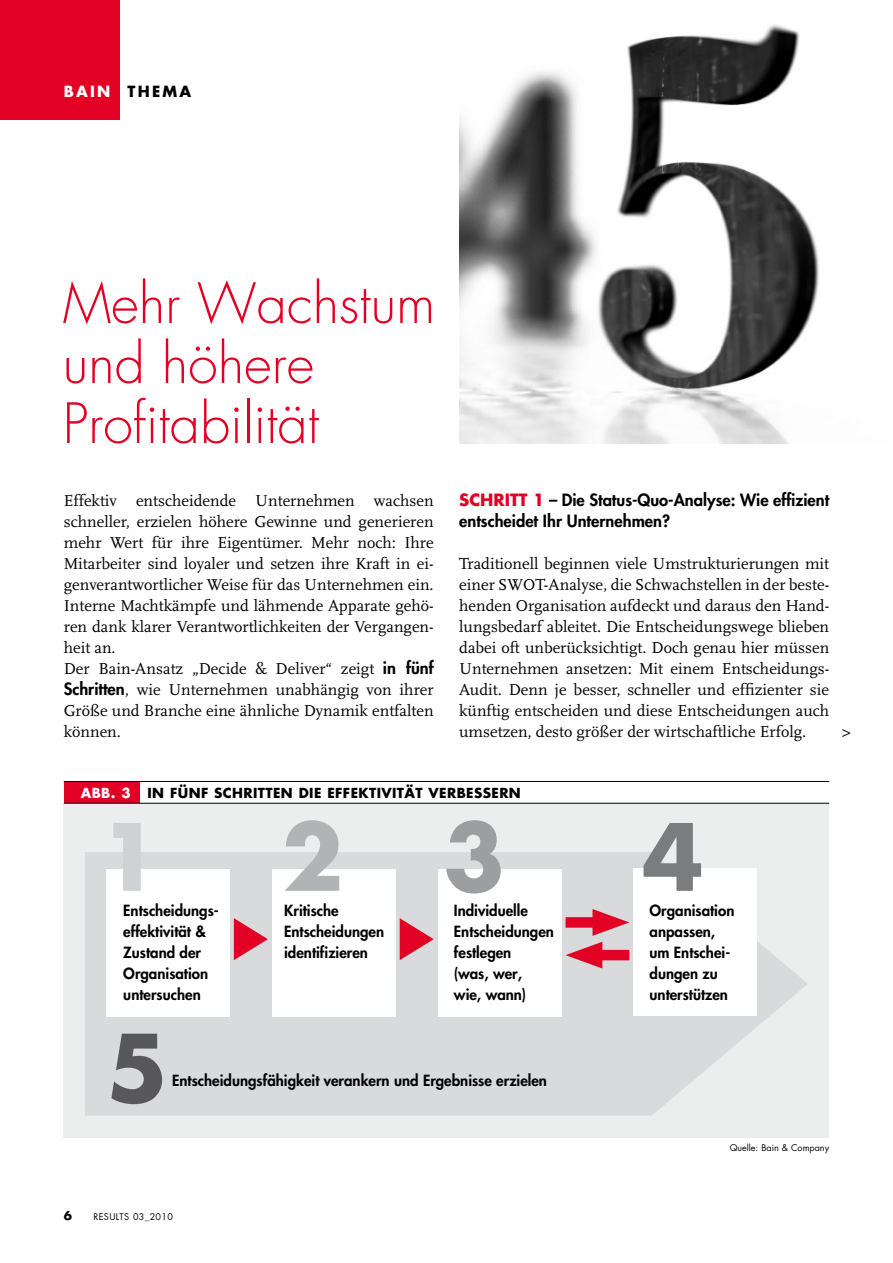
<style>
.page{position:relative;width:893px;height:1263px;background:#fff}
.page>*{position:absolute;margin:0;border:0;box-sizing:border-box;transform-origin:0 0}
.t1{font:700 90px "Futura";color:#58585a}
.t2{font:700 90px "Futura";color:#b1b3b4}
.t3{font:700 90px "Futura";color:#9c9e9f}
.t4{font:700 90px "Futura";color:#7b7c7e}
.t5{font:700 90px "Futura";color:#d0d1d2}
.t6{font:300 54px/60px "Futura";color:#e20025}
.t7{font:16.5px/21px "Scala";color:#000}
.t8{font:800 16.5px/21px "Futura";color:#000}
.t9{font:800 15px/21px "Futura";color:#000}
.t10{font:700 15px "Futura";letter-spacing:.15em;color:#000}
.t11{font:700 13.5px "Futura";letter-spacing:.03em;color:#000}
.t12{font:700 13.5px "Futura";color:#fff}
.t13{font:700 12px "Futura";color:#000}
.t14{font:9px "Futura";color:#000}
.t15{font:9px "Futura";letter-spacing:.04em;color:#000}
.s1{color:#fff}
.s2{font-family:"Futura";font-weight:800}
.s3{font-weight:700;color:#e20025}
</style>
<div class="page">
<div style="left:0;top:0;width:119px;height:119px;background:#e20025"></div>
<img style="left:459px;top:25px;width:360px;height:418px">
<div style="left:64px;top:803px;width:765px;height:335px;background:#eceded"></div>
<div style="left:64px;top:782px;width:75px;height:21px;background:#e20025"></div>
<hr style="left:64px;top:781px;width:765px;height:1px;background:#000">
<hr style="left:64px;top:803px;width:765px;height:1px;background:#000">
<svg style="left:85px;top:852px;width:722px;height:264px;fill:#d9dadb"></svg>
<div style="left:272px;top:869px;width:123px;height:148px;background:#fff"></div>
<div style="left:438px;top:869px;width:123px;height:148px;background:#fff"></div>
<div style="left:634px;top:868px;width:123px;height:148px;background:#fff"></div>
<svg style="left:234px;top:918px;width:34px;height:42px"></svg>
<svg style="left:400px;top:918px;width:34px;height:42px"></svg>
<div style="left:566px;top:917px;width:42px;height:11px;background:#e20025"></div>
<svg style="left:592px;top:909px;width:37px;height:27px"></svg>
<div style="left:587px;top:950px;width:42px;height:10px;background:#e20025"></div>
<svg style="left:566px;top:942px;width:36px;height:26px"></svg>
<div style="left:106px;top:869px;width:124px;height:148px;background:#fff"></div>
<p class="t10" style="left:64px;top:81px;width:115px"><span class="s1">BAIN</span> TH EMA</p>
<h2 class="t6" style="left:63px;top:275px;width:374px">Mehr Wachstum und höhere<br>Profitabilität</h2>
<p class="t7" style="left:64px;top:490px;width:371px">Effektiv entscheidende Unternehmen wachsen schneller, erzielen höhere Gewinne und generieren mehr Wert für ihre Eigentümer. Mehr noch: Ihre Mitarbeiter sind loyaler und setzen ihre Kraft in ei&shy;genverantwortlicher Weise für das Unternehmen ein.<br>Interne Machtkämpfe und lähmende Apparate gehö&shy;ren dank klarer Verantwortlichkeiten der Vergangen&shy;heit an.<br>Der Bain-Ansatz „Decide &amp; Deliver“ zeigt <span class="s2">in fünf Schritten</span>, wie Unternehmen unabhängig von ihrer Größe und Branche eine ähnliche Dynamik entfalten können.</p>
<p class="t8" style="left:459px;top:489px;width:371px"><span class="s3">SCHRITT 1</span> – Die Status-Quo-Analyse: Wie effizient entscheidet Ihr Unternehmen?</p>
<p class="t7" style="left:459px;top:553px;width:371px;text-align:justify">Traditionell beginnen viele Umstrukturierungen mit einer SWOT-Analyse, die Schwachstellen in der beste&shy;henden Organisation aufdeckt und daraus den Hand&shy;lungsbedarf ableitet. Die Entscheidungswege blieben dabei oft unberücksichtigt. Doch genau hier müssen Unternehmen ansetzen: Mit einem Entscheidungs-Audit. Denn je besser, schneller und effizienter sie künftig entscheiden und diese Entscheidungen auch umsetzen, desto größer der wirtschaftliche Erfolg.</p>
<p class="t7" style="left:842px;top:722px;width:11px">&gt;</p>
<p class="t12" style="left:81px;top:784px;width:51px">ABB. 3</p>
<p class="t11" style="left:148px;top:784px;width:94px">IN FÜNF SCHRI</p>
<p class="t11" style="left:258px;top:784px;width:253px">TTEN DIE EFFEKTIVITÄT VERBESSERN</p>
<h1 class="t5" style="left:99px;top:797px;width:63px">1</h1>
<p class="t9" style="left:123px;top:900px;width:97px">Entscheidungs&shy;effektivität &amp;<br>Zustand der<br>Organisation untersuchen</p>
<h1 class="t2" style="left:282px;top:797px;width:63px">2</h1>
<p class="t9" style="left:284px;top:900px;width:56px">Kritische</p>
<p class="t9" style="left:284px;top:921px;width:102px">Entscheidungen identifizieren</p>
<h1 class="t3" style="left:443px;top:797px;width:63px">3</h1>
<h1 class="t4" style="left:642px;top:797px;width:63px">4</h1>
<p class="t9" style="left:454px;top:900px;width:102px">Individuelle<br>Entscheidungen festlegen<br>(was, wer,<br>wie, wann)</p>
<p class="t9" style="left:649px;top:900px;width:86px">Organisation anpassen, um Entschei&shy;dungen zu unterstützen</p>
<h1 class="t1" style="left:106px;top:1008px;width:64px">5</h1>
<p class="t9" style="left:172px;top:1069px;width:376px">Entscheidungsfähigkeit verankern und Ergebnisse erzielen</p>
<p class="t14" style="left:730px;top:1142px;width:101px">Quelle: Bain &amp; Company</p>
<p class="t13" style="left:64px;top:1208px;width:10px">6</p>
<p class="t15" style="left:94px;top:1211px;width:81px">RESULTS 03_2010</p>
</div>
